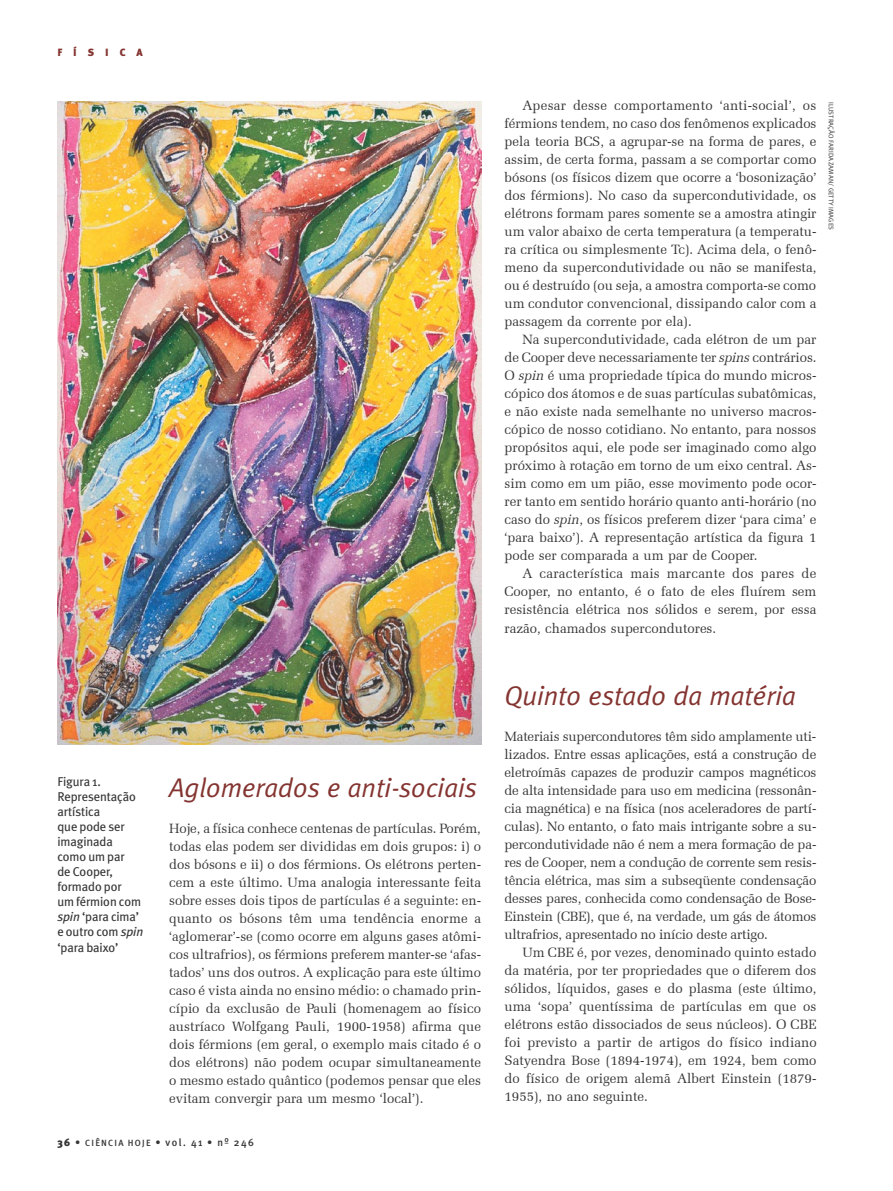
<style>
.page{position:relative;width:893px;height:1191px;background:#fff}
.page>*{position:absolute;margin:0;border:0;box-sizing:border-box;transform-origin:0 0}
.Subtitulo{font:italic 27px "Meta Plus Normal";color:#843430}
.Body_text{font:13.5px/18px "Zapf Elliptical 711 BT";color:#373535;text-align:justify}
._1º_parágrafo{font:13.5px/18px "Zapf Elliptical 711 BT";letter-spacing:-.015em;color:#373535;text-align:justify}
.Legenda{font:12.75px/15px "Meta Plus";letter-spacing:-.01em;color:#373535}
.t1{font:500 10.5px "Meta Plus";letter-spacing:.135em;color:#373535}
.t2{font:900 10.5px "Meta Plus";letter-spacing:1.04em;color:#843430}
.Cr閐ito{font:6.75px "Meta Plus Normal";letter-spacing:.005em;color:#373535}
.s1{font-style:italic}
.s2{font-weight:900}
.s3{font-size:9px}
</style>
<div class="page">
<img style="left:57px;top:101px;width:424px;height:643px">
<p class="t2" style="left:57px;top:46px;width:87px">FÍSICA</p>
<p class="Legenda" style="left:57px;top:774px;width:87px">Figura 1.<br>Representação artística<br>que pode ser imaginada como um par<br>de Cooper, formado por<br>um férmion com <span class="s1">spin</span> ‘para cima’ e outro com <span class="s1">spin </span>‘para baixo’</p>
<p class="Subtitulo" style="left:169px;top:772px;width:309px">Aglomerados e anti-sociais</p>
<p class="_1º_parágrafo" style="left:169px;top:819px;width:314px">Hoje, a física conhece centenas de partículas. Porém, todas elas podem ser divididas em dois grupos: i) o dos bósons e ii) o dos férmions. Os elétrons perten&shy;cem a este último. Uma analogia interessante feita sobre esses dois tipos de partículas é a seguinte: en&shy;quanto os bósons têm uma tendência enorme a ‘aglomerar’-se (como ocorre em alguns gases atômi&shy;cos ultrafrios), os férmions preferem manter-se ‘afas&shy;tados’ uns dos outros. A explicação para este último caso é vista ainda no ensino médio: o chamado prin&shy;cípio da exclusão de Pauli (homenagem ao físico austríaco Wolfgang Pauli, 1900-1958) afirma que dois férmions (em geral, o exemplo mais citado é o dos elétrons) não podem ocupar simultaneamente o mesmo estado quântico (podemos pensar que eles evitam convergir para um mesmo ‘local’).</p>
<p class="t1" style="left:57px;top:1135px;width:198px"><span class="s2">36</span> • <span class="s3">CIÊNCIA HOJE</span> • vol. 41 • nº 246</p>
<p class="Body_text" style="left:505px;top:97px;width:313px;text-indent:18px">Apesar desse comportamento ‘anti-social’, os férmions tendem, no caso dos fenômenos explicados pela teoria BCS, a agrupar-se na forma de pares, e assim, de certa forma, passam a se comportar como bósons (os físicos dizem que ocorre a ‘bosonização’ dos férmions). No caso da supercondutividade, os elétrons formam pares somente se a amostra atingir um valor abaixo de certa temperatura (a temperatu&shy;ra crítica ou simplesmente Tc). Acima dela, o fenô&shy;meno da supercondutividade ou não se manifesta, ou é destruído (ou seja, a amostra comporta-se como um condutor convencional, dissipando calor com a passagem da corrente por ela).</p>
<p class="Body_text" style="left:505px;top:331px;width:314px;text-indent:18px">Na supercondutividade, cada elétron de um par de Cooper deve necessariamente ter <span class="s1">spins</span> contrários.<br>O <span class="s1">spin</span> é uma propriedade típica do mundo micros&shy;cópico dos átomos e de suas partículas subatômicas, e não existe nada semelhante no universo macros&shy;cópico de nosso cotidiano. No entanto, para nossos propósitos aqui, ele pode ser imaginado como algo próximo à rotação em torno de um eixo central. As&shy;sim como em um pião, esse movimento pode ocor&shy;rer tanto em sentido horário quanto anti-horário (no caso do <span class="s1">spin</span>, os físicos preferem dizer ‘para cima’ e ‘para baixo’). A representação artística da figura 1 pode ser comparada a um par de Cooper.</p>
<p class="Body_text" style="left:505px;top:565px;width:313px;text-indent:18px">A característica mais marcante dos pares de Cooper, no entanto, é o fato de eles fluírem sem resistência elétrica nos sólidos e serem, por essa razão, chamados supercondutores.</p>
<p class="Cr閐ito" style="left:835px;top:102px;width:129px;rotate:90deg">ILUSTRAÇÃO FARIDA ZAMAN/ GETTY IMAGES</p>
<p class="Subtitulo" style="left:505px;top:679px;width:293px">Quinto estado da matéria</p>
<p class="_1º_parágrafo" style="left:505px;top:727px;width:313px">Materiais supercondutores têm sido amplamente uti&shy;lizados. Entre essas aplicações, está a construção de eletroímãs capazes de produzir campos magnéticos de alta intensidade para uso em medicina (ressonân&shy;cia magnética) e na física (nos aceleradores de partí&shy;culas). No entanto, o fato mais intrigante sobre a su&shy;percondutividade não é nem a mera formação de pa&shy;res de Cooper, nem a condução de corrente sem resis&shy;tência elétrica, mas sim a subseqüente condensação desses pares, conhecida como condensação de Bose-Einstein (CBE), que é, na verdade, um gás de átomos ultrafrios, apresentado no início deste artigo.</p>
<p class="Body_text" style="left:505px;top:943px;width:314px;text-indent:18px">Um CBE é, por vezes, denominado quinto estado da matéria, por ter propriedades que o diferem dos sólidos, líquidos, gases e do plasma (este último, uma ‘sopa’ quentíssima de partículas em que os elétrons estão dissociados de seus núcleos). O CBE foi previsto a partir de artigos do físico indiano Satyendra Bose (1894-1974), em 1924, bem como do físico de origem alemã Albert Einstein (1879- 1955), no ano seguinte.</p>
</div>
